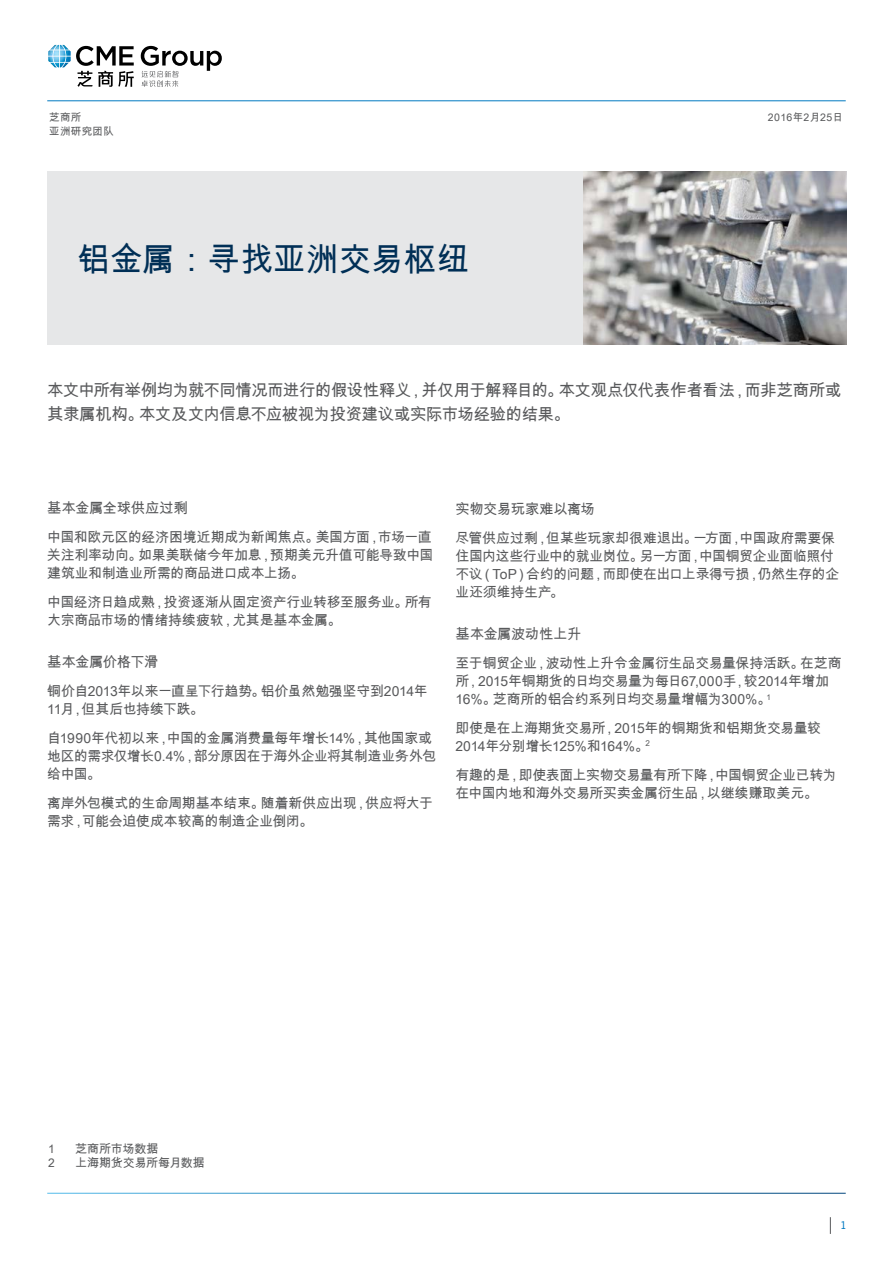
<style>
.page{position:relative;width:893px;height:1263px;background:#fff}
.page>*{position:absolute;margin:0;border:0;box-sizing:border-box;transform-origin:0 0}
.t1{font:33px "Arial Unicode MS";letter-spacing:-.01em;color:#002f56}
.t2{font:16.5px/24px "Arial Unicode MS";letter-spacing:-.035em;color:#58595b}
.t3{font:14.25px "Arial Unicode MS";letter-spacing:-.02em;color:#58595b}
.t4{font:13.8px/18px "Arial Unicode MS";letter-spacing:-.025em;color:#58595b}
.t5{font:12px "Arial Unicode MS";letter-spacing:-.01em;color:#58595b}
.t6{font:10.5px/13.5px "Arial Unicode MS";letter-spacing:.03em;color:#58595b}
.t7{font:10.5px "Benton Sans";color:#0079c1}
</style>
<div class="page">
<svg style="left:830px;top:1217px;width:1px;height:17px"></svg>
<hr style="left:47px;top:100px;width:799px;height:1px;background:#0079c1">
<svg style="left:76px;top:46px;width:58px;height:41px"></svg>
<svg style="left:141px;top:46px;width:81px;height:41px"></svg>
<img style="left:48px;top:45px;width:23px;height:22px">
<div style="left:47px;top:171px;width:545px;height:174px;background:#e6e7e8"></div>
<img style="left:583px;top:171px;width:263px;height:174px">
<p class="t6" style="left:49px;top:111px;width:66px">芝商所<br>亚洲研究团队</p>
<p class="t6" style="left:768px;top:111px;width:76px">2016年2月25日</p>
<h1 class="t1" style="left:77px;top:235px;width:394px">铝金属：寻找亚洲交易枢纽</h1>
<p class="t2" style="left:47px;top:378px;width:796px">本文中所有举例均为就不同情况而进行的假设性释义，并仅用于解释目的。本文观点仅代表作者看法，而非芝商所或其隶属机构。本文及文内信息不应被视为投资建议或实际市场经验的结果。</p>
<p class="t3" style="left:47px;top:498px;width:142px">基本金属全球供应过剩</p>
<p class="t4" style="left:47px;top:528px;width:388px;text-align:justify">中国和欧元区的经济困境近期成为新闻焦点。美国方面，市场一直关注利率动向。如果美联储今年加息，预期美元升值可能导致中国建筑业和制造业所需的商品进口成本上扬。</p>
<p class="t4" style="left:47px;top:593px;width:386px">中国经济日趋成熟，投资逐渐从固定资产行业转移至服务业。所有大宗商品市场的情绪持续疲软，尤其是基本金属。</p>
<p class="t3" style="left:47px;top:652px;width:113px">基本金属价格下滑</p>
<p class="t4" style="left:47px;top:682px;width:382px">铜价自2013年以来一直呈下行趋势。铝价虽然勉强坚守到2014年<br>11月，但其后也持续下跌。</p>
<p class="t4" style="left:47px;top:729px;width:390px">自1990年代初以来，中国的金属消费量每年增长14%，其他国家或地区的需求仅增长0.4%，部分原因在于海外企业将其制造业务外包给中国。</p>
<p class="t4" style="left:47px;top:794px;width:387px">离岸外包模式的生命周期基本结束。随着新供应出现，供应将大于需求，可能会迫使成本较高的制造企业倒闭。</p>
<p class="t3" style="left:455px;top:499px;width:141px">实物交易玩家难以离场</p>
<p class="t4" style="left:455px;top:529px;width:385px">尽管供应过剩，但某些玩家却很难退出。一方面，中国政府需要保住国内这些行业中的就业岗位。另一方面，中国铜贸企业面临照付不议（ToP）合约的问题，而即使在出口上录得亏损，仍然生存的企业还须维持生产。</p>
<p class="t3" style="left:455px;top:624px;width:127px">基本金属波动性上升</p>
<p class="t4" style="left:455px;top:654px;width:388px">至于铜贸企业，波动性上升令金属衍生品交易量保持活跃。在芝商所，2015年铜期货的日均交易量为每日67,000手，较2014年增加<br>16%。芝商所的铝合约系列日均交易量增幅为300%。<sup>1</sup></p>
<p class="t4" style="left:455px;top:719px;width:367px">即使是在上海期货交易所，2015年的铜期货和铝期货交易量较<br>2014年分别增长125%和164%。<sup>2</sup></p>
<p class="t4" style="left:455px;top:766px;width:383px">有趣的是，即使表面上实物交易量有所下降，中国铜贸企业已转为在中国内地和海外交易所买卖金属衍生品，以继续赚取美元。</p>
<p class="t5" style="left:48px;top:1140px;width:8px">1</p>
<p class="t5" style="left:75px;top:1140px;width:85px">芝商所市场数据</p>
<p class="t5" style="left:48px;top:1154px;width:8px">2</p>
<p class="t5" style="left:75px;top:1154px;width:131px">上海期货交易所每月数据</p>
<p class="t7" style="left:841px;top:1219px;width:6px">1</p>
</div>
